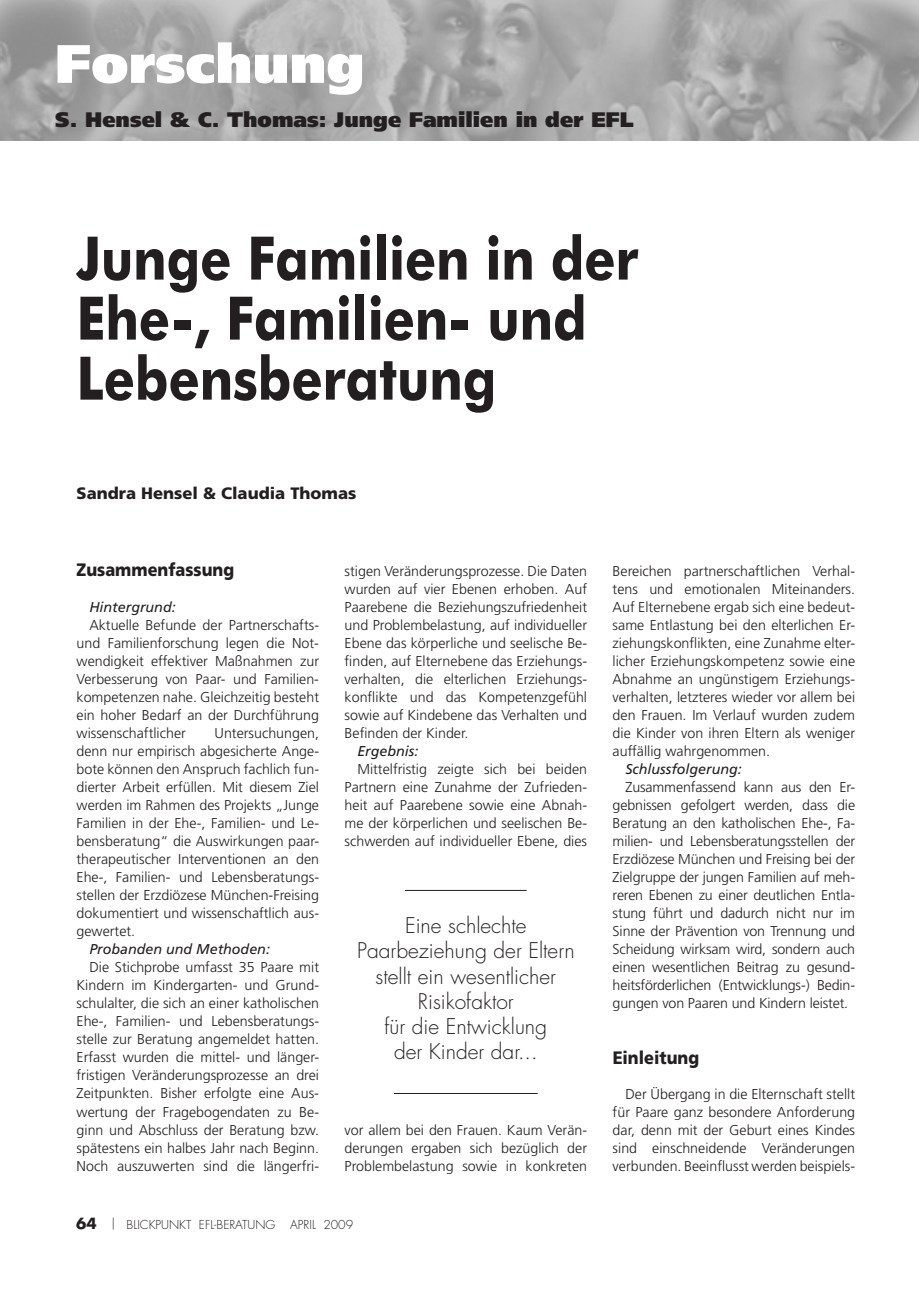
<style>
.page{position:relative;width:919px;height:1289px;background:#fff}
.page>*{position:absolute;margin:0;border:0;box-sizing:border-box;transform-origin:0 0}
.t1{font:700 60px/60px "Futura BT";color:#231f20;scale:.85 1}
.t2{font:900 54px "Frutiger";color:#fff}
.t3{font:300 21px/25.2px "Futura";color:#231f20;text-align:center}
.t4{font:900 21px "Frutiger";color:#231f20}
.t5{font:900 18px "Frutiger";color:#231f20;scale:.9 1}
.t6{font:900 16.5px "Frutiger";color:#231f20}
.t7{font:300 14.25px/18px "Frutiger";color:#231f20;text-align:justify}
.t8{font:italic 14.25px "Frutiger";color:#231f20}
.t9{font:300 12px "Futura";color:#231f20}
.s1{font-weight:700;font-size:15px}
</style>
<div class="page">
<img style="left:0;top:0;width:918px;height:140px">
<hr style="left:405px;top:890px;width:121px;height:1px;background:#231f20">
<hr style="left:394px;top:1093px;width:143px;height:1px;background:#231f20">
<h2 class="t2" style="left:55px;top:31px;width:311px">Forschung</h2>
<h3 class="t4" style="left:55px;top:106px;width:580px">S. Hensel &amp; C. Thomas: Junge Familien in der EFL</h3>
<h1 class="t1" style="left:77px;top:228px;width:662px">Junge Familien in der<br>Ehe-, Familien- und<br>Lebensberatung</h1>
<p class="t6" style="left:77px;top:483px;width:281px">Sandra Hensel &amp; Claudia Thomas</p>
<p class="t5" style="left:77px;top:558px;width:177px">Zusammenfassung</p>
<p class="t8" style="left:89px;top:599px;width:88px">Hintergrund:</p>
<p class="t7" style="left:77px;top:616px;width:244px;text-indent:13px">Aktuelle Befunde der Partnerschafts&shy;und Familienforschung legen die Not&shy;wendigkeit effektiver Maßnahmen zur Verbesserung von Paar- und Familien&shy;kompetenzen nahe. Gleichzeitig besteht ein hoher Bedarf an der Durchführung wissenschaftlicher</p>
<p class="t7" style="left:77px;top:724px;width:244px;text-indent:138px">Untersuchungen, denn nur empirisch abgesicherte Ange&shy;bote können den Anspruch fachlich fun&shy;dierter Arbeit erfüllen. Mit diesem Ziel werden im Rahmen des Projekts „Junge Familien in der Ehe-, Familien- und Le&shy;bensberatung“ die Auswirkungen paar&shy;therapeutischer Interventionen an den Ehe-, Familien- und Lebensberatungs&shy;stellen der Erzdiözese München-Freising dokumentiert und wissenschaftlich aus&shy;gewertet.</p>
<p class="t8" style="left:89px;top:941px;width:182px">Probanden und Methoden:</p>
<p class="t7" style="left:77px;top:958px;width:244px;text-indent:13px">Die Stichprobe umfasst 35 Paare mit Kindern im Kindergarten- und Grund&shy;schulalter, die sich an einer katholischen Ehe-, Familien- und Lebensberatungs&shy;stelle zur Beratung angemeldet hatten.<br>Erfasst wurden die mittel- und länger&shy;fristigen Veränderungsprozesse an drei Zeitpunkten. Bisher erfolgte eine Aus&shy;wertung der Fragebogendaten zu Be&shy;ginn und Abschluss der Beratung bzw. spätestens ein halbes Jahr nach Beginn.<br>Noch auszuwerten sind die längerfri-</p>
<p class="t7" style="left:344px;top:562px;width:244px">stigen Veränderungsprozesse. Die Daten wurden auf vier Ebenen erhoben. Auf Paarebene die Beziehungszufriedenheit und Problembelastung, auf individueller Ebene das körperliche und seelische Be&shy;finden, auf Elternebene das Erziehungs&shy;verhalten, die elterlichen Erziehungs&shy;konflikte und das Kompetenzgefühl sowie auf Kindebene das Verhalten und Befinden der Kinder.</p>
<p class="t8" style="left:357px;top:743px;width:62px">Ergebnis:</p>
<p class="t7" style="left:344px;top:760px;width:244px;text-indent:13px">Mittelfristig zeigte sich bei beiden Partnern eine Zunahme der Zufrieden&shy;heit auf Paarebene sowie eine Abnah&shy;me der körperlichen und seelischen Be&shy;schwerden auf individueller Ebene, dies</p>
<h3 class="t3" style="left:357px;top:913px;width:219px">Eine schlechte<br>Paarbeziehung der Eltern stellt ein wesentlicher<br>Risikofaktor<br>für die Entwicklung<br>der Kinder dar...</h3>
<p class="t7" style="left:344px;top:1120px;width:244px">vor allem bei den Frauen. Kaum Verän&shy;derungen ergaben sich bezüglich der Problembelastung sowie in konkreten</p>
<p class="t9" style="left:76px;top:1216px;width:278px"><span class="s1">64</span> | Blickpunkt EFL-Beratung april 2009</p>
<p class="t7" style="left:612px;top:562px;width:244px">Bereichen partnerschaftlichen Verhal&shy;tens und emotionalen Miteinanders.<br>Auf Elternebene ergab sich eine bedeut&shy;same Entlastung bei den elterlichen Er&shy;ziehungskonflikten, eine Zunahme elter&shy;licher Erziehungskompetenz sowie eine Abnahme an ungünstigem Erziehungs&shy;verhalten, letzteres wieder vor allem bei den Frauen. Im Verlauf wurden zudem die Kinder von ihren Eltern als weniger auffällig wahrgenommen.</p>
<p class="t8" style="left:625px;top:761px;width:118px">Schlussfolgerung:</p>
<p class="t7" style="left:612px;top:778px;width:244px;text-indent:13px">Zusammenfassend kann aus den Er&shy;gebnissen gefolgert werden, dass die Beratung an den katholischen Ehe-, Fa&shy;milien- und Lebensberatungsstellen der Erzdiözese München und Freising bei der Zielgruppe der jungen Familien auf meh&shy;reren Ebenen zu einer deutlichen Entla&shy;stung führt und dadurch nicht nur im Sinne der Prävention von Trennung und Scheidung wirksam wird, sondern auch einen wesentlichen Beitrag zu gesund&shy;heitsförderlichen (Entwicklungs-) Bedin&shy;gungen von Paaren und Kindern leistet.</p>
<p class="t5" style="left:612px;top:1047px;width:98px">Einleitung</p>
<p class="t7" style="left:612px;top:1084px;width:244px;text-indent:13px">Der Übergang in die Elternschaft stellt für Paare ganz besondere Anforderung dar, denn mit der Geburt eines Kindes sind einschneidende Veränderungen verbunden. Beeinflusst werden beispiels-</p>
</div>
